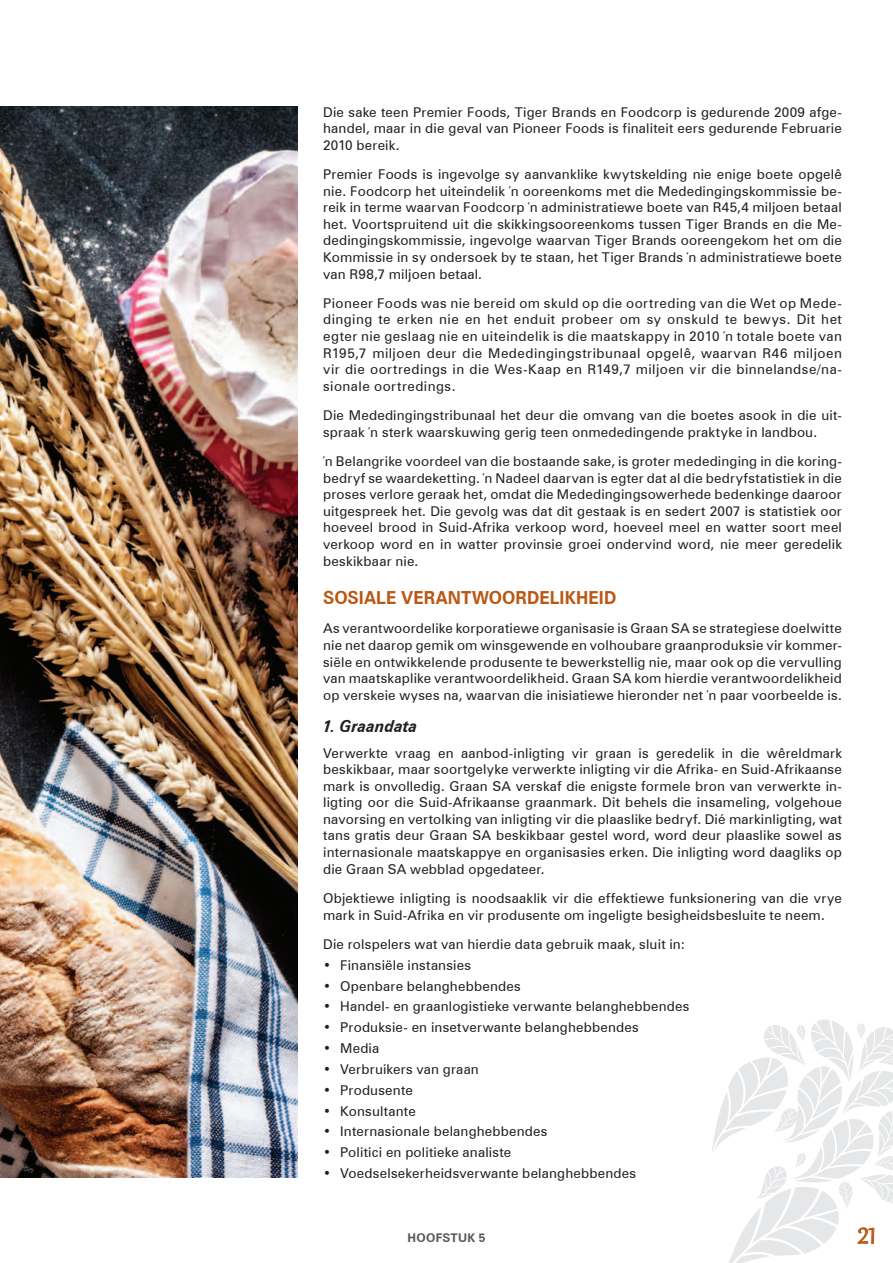
<style>
.page{position:relative;width:893px;height:1263px;background:#fff}
.page>*{position:absolute;margin:0;border:0;box-sizing:border-box;transform-origin:0 0}
.t1{font:27px "Gabriola";color:#b95814}
.t2{font:700 18px "Zurich BT";letter-spacing:.01em;color:#b95814;scale:.95 1}
.t3{font:italic 700 16.5px "Zurich BT";letter-spacing:.005em;color:#231f20;scale:.95 1}
.t4{font:13.5px/16.6px "Zurich BT";letter-spacing:.015em;color:#231f20;text-align:justify}
.t5{font:700 12px "Zurich BT";letter-spacing:.02em;color:#57585a}
</style>
<div class="page">
<svg style="left:712px;top:1019px;width:181px;height:244px"></svg>
<img style="left:0;top:106px;width:298px;height:1072px">
<p class="t4" style="left:323px;top:103px;width:520px">Die sake teen Premier Foods, Tiger Brands en Foodcorp is gedurende 2009 afge&shy;handel, maar in die geval van Pioneer Foods is finaliteit eers gedurende Februarie 2010 bereik.</p>
<p class="t4" style="left:323px;top:165px;width:520px">Premier Foods is ingevolge sy aanvanklike kwytskelding nie enige boete opgelê nie. Foodcorp het uiteindelik ŉ ooreenkoms met die Mededingingskommissie be&shy;reik in terme waarvan Foodcorp ŉ administratiewe boete van R45,4 miljoen betaal het. Voortspruitend uit die skikkingsooreenkoms tussen Tiger Brands en die Me&shy;dedingingskommissie, ingevolge waarvan Tiger Brands ooreengekom het om die Kommissie in sy ondersoek by te staan, het Tiger Brands ŉ administratiewe boete van R98,7 miljoen betaal.</p>
<p class="t4" style="left:323px;top:294px;width:520px">Pioneer Foods was nie bereid om skuld op die oortreding van die Wet op Mede&shy;dinging te erken nie en het enduit probeer om sy onskuld te bewys. Dit het egter nie geslaag nie en uiteindelik is die maatskappy in 2010 ŉ totale boete van R195,7 miljoen deur die Mededingingstribunaal opgelê, waarvan R46 miljoen vir die oortredings in die Wes-Kaap en R149,7 miljoen vir die binnelandse/na&shy;sionale oortredings.</p>
<p class="t4" style="left:323px;top:406px;width:520px">Die Mededingingstribunaal het deur die omvang van die boetes asook in die uit&shy;spraak ŉ sterk waarskuwing gerig teen onmededingende praktyke in landbou.</p>
<p class="t4" style="left:323px;top:452px;width:520px">ŉ Belangrike voordeel van die bostaande sake, is groter mededinging in die koring&shy;bedryf se waardeketting. ŉ Nadeel daarvan is egter dat al die bedryfstatistiek in die proses verlore geraak het, omdat die Mededingingsowerhede bedenkinge daaroor uitgespreek het. Die gevolg was dat dit gestaak is en sedert 2007 is statistiek oor hoeveel brood in Suid-Afrika verkoop word, hoeveel meel en watter soort meel verkoop word en in watter provinsie groei ondervind word, nie meer geredelik beskikbaar nie.</p>
<h2 class="t2" style="left:323px;top:585px;width:310px">SOSIALE VERANTWOORDELIKHEID</h2>
<p class="t4" style="left:323px;top:620px;width:520px">As verantwoordelike korporatiewe organisasie is Graan SA se strategiese doelwitte nie net daarop gemik om winsgewende en volhoubare graanproduksie vir kommer&shy;siële en ontwikkelende produsente te bewerkstellig nie, maar ook op die vervulling van maatskaplike verantwoordelikheid. Graan SA kom hierdie verantwoordelikheid op verskeie wyses na, waarvan die inisiatiewe hieronder net ŉ paar voorbeelde is.</p>
<p class="t3" style="left:323px;top:714px;width:101px">1. Graandata</p>
<p class="t4" style="left:323px;top:744px;width:520px">Verwerkte vraag en aanbod-inligting vir graan is geredelik in die wêreldmark beskikbaar, maar soortgelyke verwerkte inligting vir die Afrika- en Suid-Afrikaanse mark is onvolledig. Graan SA verskaf die enigste formele bron van verwerkte in&shy;ligting oor die Suid-Afrikaanse graanmark. Dit behels die insameling, volgehoue navorsing en vertolking van inligting vir die plaaslike bedryf. Dié markinligting, wat tans gratis deur Graan SA beskikbaar gestel word, word deur plaaslike sowel as internasionale maatskappye en organisasies erken. Die inligting word daagliks op die Graan SA webblad opgedateer.</p>
<p class="t4" style="left:323px;top:889px;width:520px">Objektiewe inligting is noodsaaklik vir die effektiewe funksionering van die vrye mark in Suid-Afrika en vir produsente om ingeligte besigheidsbesluite te neem.</p>
<p class="t4" style="left:323px;top:935px;width:364px">Die rolspelers wat van hierdie data gebruik maak, sluit in:</p>
<p class="t4" style="left:323px;top:956px;width:150px">• Finansiële instansies</p>
<p class="t4" style="left:323px;top:977px;width:199px">• Openbare belanghebbendes</p>
<p class="t4" style="left:323px;top:997px;width:368px">• Handel- en graanlogistieke verwante belanghebbendes</p>
<p class="t4" style="left:323px;top:1018px;width:317px">• Produksie- en insetverwante belanghebbendes</p>
<p class="t4" style="left:323px;top:1039px;width:58px">• Media</p>
<p class="t4" style="left:323px;top:1060px;width:157px">• Verbruikers van graan</p>
<p class="t4" style="left:323px;top:1081px;width:91px">• Produsente</p>
<p class="t4" style="left:323px;top:1102px;width:94px">• Konsultante</p>
<p class="t4" style="left:323px;top:1122px;width:226px">• Internasionale belanghebbendes</p>
<p class="t4" style="left:323px;top:1143px;width:190px">• Politici en politieke analiste</p>
<p class="t4" style="left:323px;top:1164px;width:314px">• Voedselsekerheidsverwante belanghebbendes</p>
<p class="t5" style="left:408px;top:1229px;width:79px">HOOFSTUK 5</p>
<h1 class="t1" style="left:858px;top:1218px;width:20px">21</h1>
</div>
